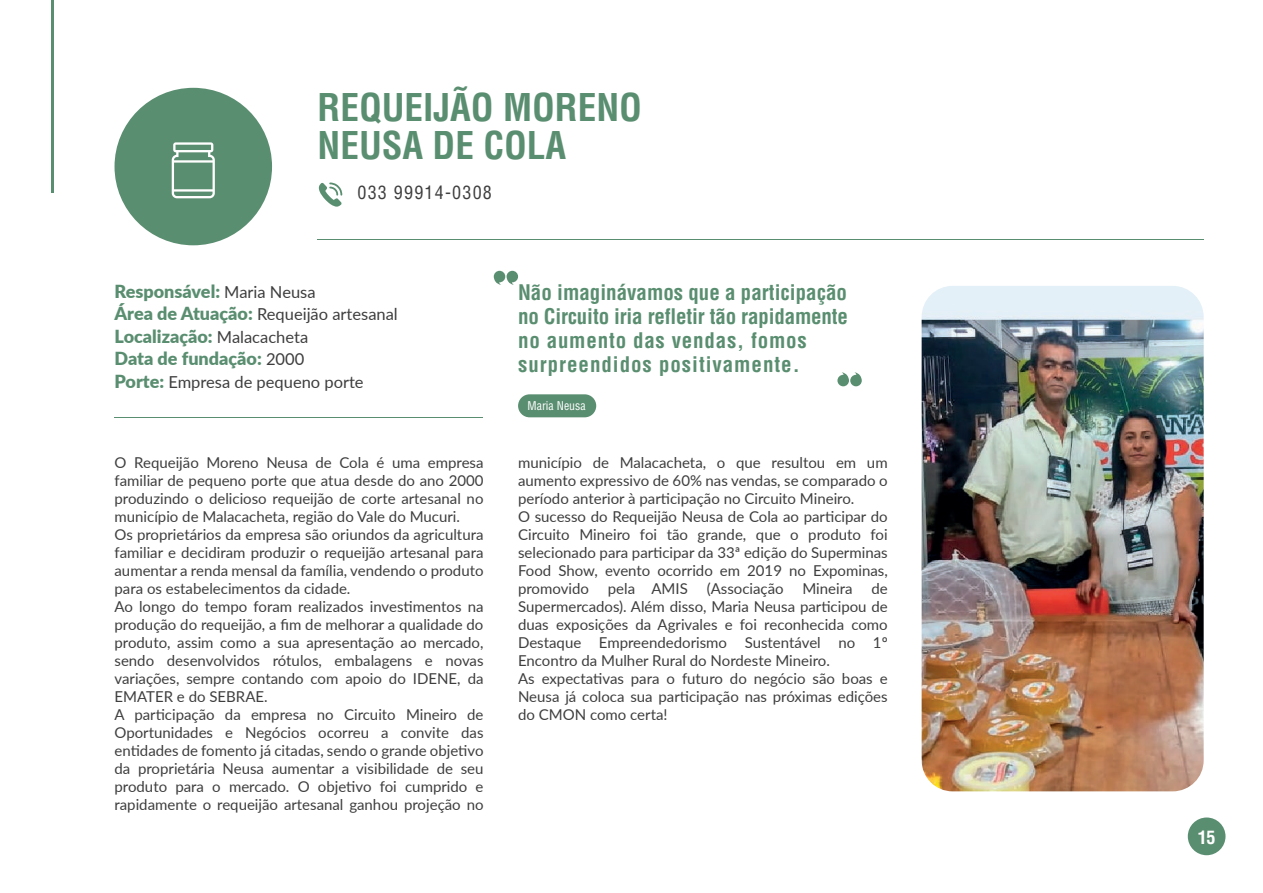
<style>
.page{position:relative;width:1263px;height:893px;background:#fff}
.page>*{position:absolute;margin:0;border:0;box-sizing:border-box;transform-origin:0 0}
.t1{font:700 condensed 37.35px/38.8px "Helvetica";color:#5a8e70}
.t2{font:700 condensed 21px/24px "Helvetica";color:#5a8e70}
.t3{font:900 18px/22.5px "Lato";color:#5a8e70}
.t4{font:condensed 18px "Helvetica";letter-spacing:.07em;color:#3e3e3f}
.t5{font:700 condensed 18px "Helvetica";color:#fff}
.t6{font:16.5px "Lato";color:#3e3e3f}
.t7{font:15px/18px "Lato";color:#3e3e3f}
.t8{font:condensed 11.85px "Helvetica";color:#fff}
.s1{font-weight:400;font-size:16.5px;color:#3e3e3f}
.s2{font-weight:900;font-size:18px;color:#5a8e70}
</style>
<div class="page">
<div style="left:115px;top:88px;width:157px;height:157px;background:#5a8e70;border-radius:50%"></div>
<svg style="left:172px;top:142px;width:43px;height:56px"></svg>
<div style="left:1188px;top:817px;width:37px;height:38px;background:#5a8e70;border-radius:50%"></div>
<hr style="left:318px;top:239px;width:886px;height:1px;background:#5a8e70">
<hr style="left:115px;top:417px;width:368px;height:1px;background:#5a8e70">
<img style="left:922px;top:286px;width:282px;height:505px">
<div style="left:518px;top:394px;width:78px;height:23px;background:#5a8e70;border-radius:11px"></div>
<svg style="left:494px;top:271px;width:24px;height:14px"></svg>
<svg style="left:837px;top:372px;width:25px;height:14px"></svg>
<hr style="left:52px;top:0;width:2px;height:193px;background:#5a8e70">
<svg style="left:319px;top:182px;width:23px;height:25px"></svg>
<h1 class="t1" style="left:318px;top:87px;width:326px">REQUEIJÃO MORENO<br>NEUSA DE COLA</h1>
<p class="t4" style="left:357px;top:181px;width:136px">033 99914-0308</p>
<p class="t3" style="left:115px;top:279px;width:203px">Responsável: <span class="s1">Maria Neusa</span></p>
<p class="t6" style="left:115px;top:302px;width:285px"><span class="s2">Área de Atuação:</span> Requeijão artesanal</p>
<p class="t3" style="left:115px;top:324px;width:195px">Localização: <span class="s1">Malacacheta<br></span>Data de fundação: <span class="s1">2000</span></p>
<p class="t6" style="left:115px;top:370px;width:251px"><span class="s2">Porte:</span> Empresa de pequeno porte</p>
<p class="t7" style="left:115px;top:453px;width:370px">O Requeijão Moreno Neusa de Cola é uma empresa familiar de pequeno porte que atua desde do ano 2000 produzindo o delicioso requeijão de corte artesanal no município de Malacacheta, região do Vale do Mucuri.<br>Os proprietários da empresa são oriundos da agricultura familiar e decidiram produzir o requeijão artesanal para aumentar a renda mensal da família, vendendo o produto para os estabelecimentos da cidade.<br>Ao longo do tempo foram realizados investimentos na produção do requeijão, a fim de melhorar a qualidade do produto, assim como a sua apresentação ao mercado, sendo desenvolvidos rótulos, embalagens e novas variações, sempre contando com apoio do IDENE, da EMATER e do SEBRAE.<br>A participação da empresa no Circuito Mineiro de Oportunidades e Negócios ocorreu a convite das entidades de fomento já citadas, sendo o grande objetivo da proprietária Neusa aumentar a visibilidade de seu produto para o mercado. O objetivo foi cumprido e rapidamente o requeijão artesanal ganhou projeção no</p>
<h2 class="t2" style="left:518px;top:280px;width:331px">Não imaginávamos que a participação no Circuito iria refletir tão rapidamente no aumento das vendas, fomos surpreendidos positivamente.</h2>
<p class="t8" style="left:528px;top:398px;width:60px">Maria Neusa</p>
<p class="t7" style="left:518px;top:453px;width:371px">município de Malacacheta, o que resultou em um aumento expressivo de 60% nas vendas, se comparado o período anterior à participação no Circuito Mineiro.<br>O sucesso do Requeijão Neusa de Cola ao participar do Circuito Mineiro foi tão grande, que o produto foi selecionado para participar da 33ª edição do Superminas Food Show, evento ocorrido em 2019 no Expominas, promovido</p>
<p class="t7" style="left:608px;top:579px;width:82px">pela AMIS</p>
<p class="t7" style="left:707px;top:579px;width:78px">(Associação</p>
<p class="t7" style="left:802px;top:579px;width:52px">Mineira</p>
<p class="t7" style="left:518px;top:579px;width:371px;text-indent:353px">de Supermercados). Além disso, Maria Neusa participou de duas exposições da Agrivales e foi reconhecida como Destaque Empreendedorismo Sustentável no 1º Encontro da Mulher Rural do Nordeste Mineiro.<br>As expectativas para o futuro do negócio são boas e Neusa já coloca sua participação nas próximas edições do CMON como certa!</p>
<p class="t5" style="left:1198px;top:826px;width:19px">15</p>
</div>
